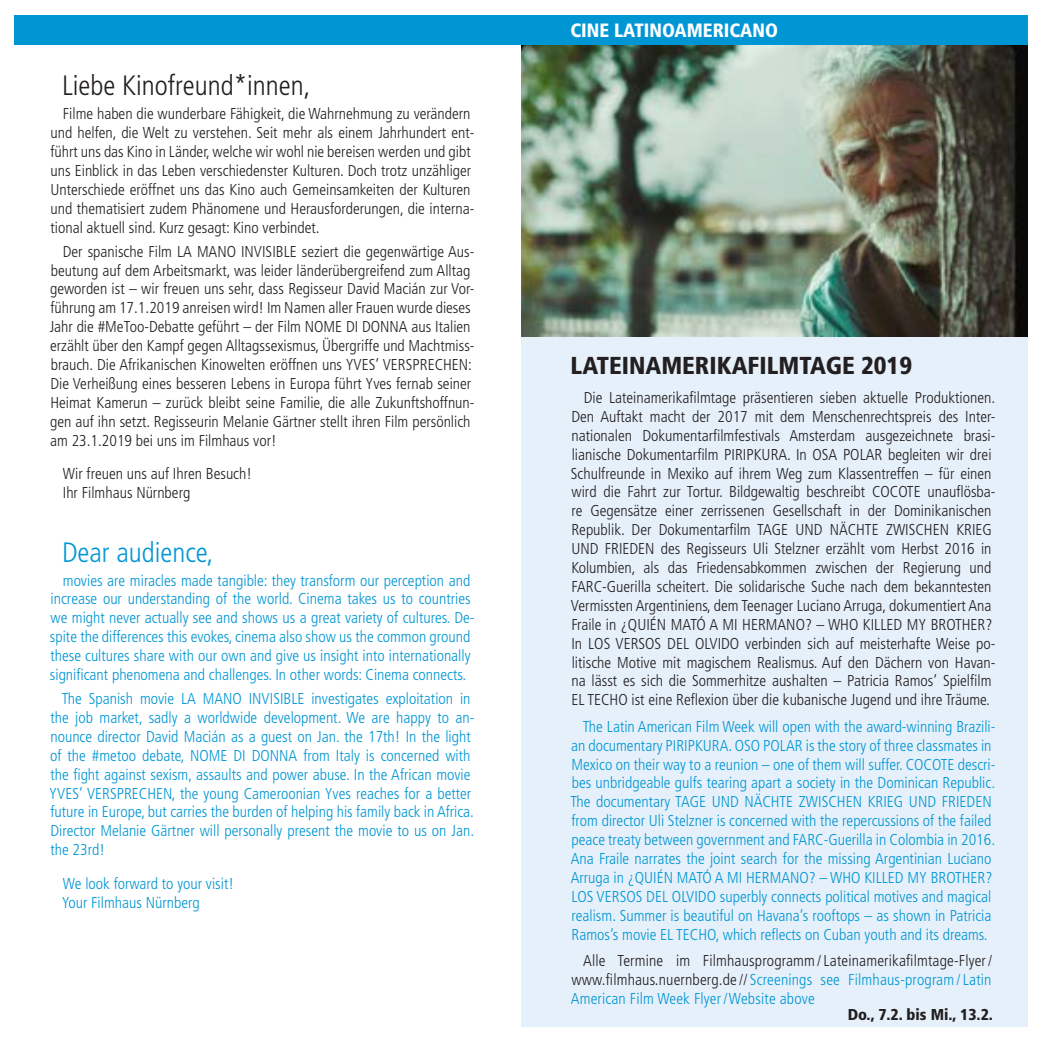
<style>
.page{position:relative;width:1042px;height:1042px;background:#fff}
.page>*{position:absolute;margin:0;border:0;box-sizing:border-box;transform-origin:0 0}
.t1{font:300 condensed 28px "Frutiger LT Std";color:#231f20}
.t2{font:300 condensed 28px "Frutiger LT Std";color:#0096d4}
.t3{font:900 condensed 24.5px "Frutiger LT Std";color:#231f20}
.t4{font:900 condensed 19.25px "Frutiger LT Std";color:#fff}
.t5{font:300 condensed 15.75px/18.9px "Frutiger LT Std";color:#231f20}
.t6{font:300 condensed 15.75px/18.9px "Frutiger LT Std";color:#0096d4}
.t7{font:900 condensed 15.75px "Frutiger LT Std";color:#231f20}
.s1{color:#0096d4}
</style>
<div class="page">
<div style="left:521px;top:45px;width:506px;height:982px;background:#e6f0fa"></div>
<img style="left:521px;top:45px;width:506px;height:291px">
<div style="left:15px;top:15px;width:506px;height:30px;background:#0096d4"></div>
<div style="left:521px;top:15px;width:506px;height:30px;background:#0096d4"></div>
<h1 class="t1" style="left:62px;top:70px;width:250px">Liebe Kinofreund*innen,</h1>
<p class="t5" style="left:50px;top:105px;width:426px;text-indent:12px">Filme haben die wunderbare Fähigkeit, die Wahrnehmung zu verändern und helfen, die Welt zu verstehen. Seit mehr als einem Jahrhundert ent&shy;führt uns das Kino in Länder, welche wir wohl nie bereisen werden und gibt uns Einblick in das Leben verschiedenster Kulturen. Doch trotz unzähliger Unterschiede eröffnet uns das Kino auch Gemeinsamkeiten der Kulturen und thematisiert zudem Phänomene und Herausforderungen, die interna&shy;tional aktuell sind. Kurz gesagt: Kino verbindet.</p>
<p class="t5" style="left:50px;top:242px;width:426px;text-indent:13px">Der spanische Film LA MANO INVISIBLE seziert die gegenwärtige Aus&shy;beutung auf dem Arbeitsmarkt, was leider länderübergreifend zum Alltag geworden ist – wir freuen uns sehr, dass Regisseur David Macián zur Vor&shy;führung am 17.1.2019 anreisen wird! Im Namen aller Frauen wurde dieses Jahr die #MeToo-Debatte geführt – der Film NOME DI DONNA aus Italien erzählt über den Kampf gegen Alltagssexismus, Übergriffe und Machtmiss&shy;brauch. Die Afrikanischen Kinowelten eröffnen uns YVES’ VERSPRECHEN:<br>Die Verheißung eines besseren Lebens in Europa führt Yves fernab seiner Heimat Kamerun – zurück bleibt seine Familie, die alle Zukunftshoffnun&shy;gen auf ihn setzt. Regisseurin Melanie Gärtner stellt ihren Film persönlich am 23.1.2019 bei uns im Filmhaus vor!</p>
<p class="t5" style="left:63px;top:465px;width:191px">Wir freuen uns auf Ihren Besuch!<br>Ihr Filmhaus Nürnberg</p>
<h1 class="t2" style="left:62px;top:536px;width:153px">Dear audience,</h1>
<p class="t6" style="left:50px;top:571px;width:426px;text-align:center">movies are miracles made tangible: they transform our perception and increase our understanding of the world. Cinema takes us to countries we might never actually see and shows us a great variety of cultures. De&shy;spite the differences this evokes, cinema also show us the common ground these cultures share with our own and give us insight into internationally significant phenomena and challenges. In other words: Cinema connects.</p>
<p class="t6" style="left:49px;top:689px;width:427px;text-indent:12px">The Spanish movie LA MANO INVISIBLE investigates exploitation in the job market, sadly a worldwide development. We are happy to an&shy;nounce director David Macián as a guest on Jan. the 17th! In the light of the #metoo debate, NOME DI DONNA from Italy is concerned with the fight against sexism, assaults and power abuse. In the African movie YVES’ VERSPRECHEN, the young Cameroonian Yves reaches for a better future in Europe, but carries the burden of helping his family back in Africa.<br>Director Melanie Gärtner will personally present the movie to us on Jan. the 23rd!</p>
<p class="t6" style="left:62px;top:874px;width:174px">We look forward to your visit!<br>Your Filmhaus Nürnberg</p>
<p class="t4" style="left:570px;top:19px;width:21px">CINE</p>
<p class="t4" style="left:614px;top:19px;width:21px">LATINOA</p>
<p class="t4" style="left:687px;top:19px;width:28px">MERICANO</p>
<h2 class="t3" style="left:570px;top:350px;width:26px">LATEINA</h2>
<h2 class="t3" style="left:661px;top:350px;width:83px">MERIKAFIL</h2>
<h2 class="t3" style="left:778px;top:350px;width:135px">MTAGE 2019</h2>
<p class="t5" style="left:571px;top:388px;width:426px;text-indent:13px">Die Lateinamerikafilmtage präsentieren sieben aktuelle Produktionen.<br>Den Auftakt macht der 2017 mit dem Menschenrechtspreis des Inter&shy;nationalen Dokumentarfilmfestivals Amsterdam ausgezeichnete brasi&shy;lianische Dokumentarfilm PIRIPKURA. In OSA POLAR begleiten wir drei Schulfreunde in Mexiko auf ihrem Weg zum Klassentreffen – für einen wird die Fahrt zur Tortur. Bildgewaltig beschreibt COCOTE unauflösba&shy;re Gegensätze einer zerrissenen Gesellschaft in der Dominikanischen Republik. Der Dokumentarfilm TAGE UND NÄCHTE ZWISCHEN KRIEG UND FRIEDEN des Regisseurs Uli Stelzner erzählt vom Herbst 2016 in Kolumbien, als das Friedensabkommen zwischen der Regierung und FARC-Guerilla scheitert. Die solidarische Suche nach dem bekanntesten Vermissten Argentiniens, dem Teenager Luciano Arruga, dokumentiert Ana Fraile in ¿QUIÉN MATÓ A MI HERMANO? – WHO KILLED MY BROTHER?<br>In LOS VERSOS DEL OLVIDO verbinden sich auf meisterhafte Weise po&shy;litische Motive mit magischem Realismus. Auf den Dächern von Havan&shy;na lässt es sich die Sommerhitze aushalten – Patricia Ramos’ Spielfilm EL TECHO ist eine Reflexion über die kubanische Jugend und ihre Träume.</p>
<p class="t6" style="left:570px;top:717px;width:426px;text-indent:12px">The Latin American Film Week will open with the award-winning Brazili&shy;an documentary PIRIPKURA. OSO POLAR is the story of three classmates in Mexico on their way to a reunion – one of them will suffer. COCOTE descri&shy;bes unbridgeable gulfs tearing apart a society in the Dominican Republic.<br>The documentary TAGE UND NÄCHTE ZWISCHEN KRIEG UND FRIEDEN from director Uli Stelzner is concerned with the repercussions of the failed peace treaty between government and FARC-Guerilla in Colombia in 2016.<br>Ana Fraile narrates the joint search for the missing Argentinian Luciano Arruga in ¿QUIÉN MATÓ A MI HERMANO? – WHO KILLED MY BROTHER?<br>LOS VERSOS DEL OLVIDO superbly connects political motives and magical realism. Summer is beautiful on Havana’s rooftops – as shown in Patricia Ramos’s movie EL TECHO, which reflects on Cuban youth and its dreams.</p>
<p class="t5" style="left:571px;top:951px;width:423px;text-align:justify;text-indent:12px">Alle Termine im Filmhausprogramm/Lateinamerikafilmtage-Flyer / www.filmhaus.nuernberg.de // <span class="s1">Screenings see Filmhaus-program/Latin American Film Week Flyer /Website above</span></p>
<p class="t7" style="left:847px;top:1005px;width:147px">DO., 7.2. BIS MI., 13.2.</p>
</div>
